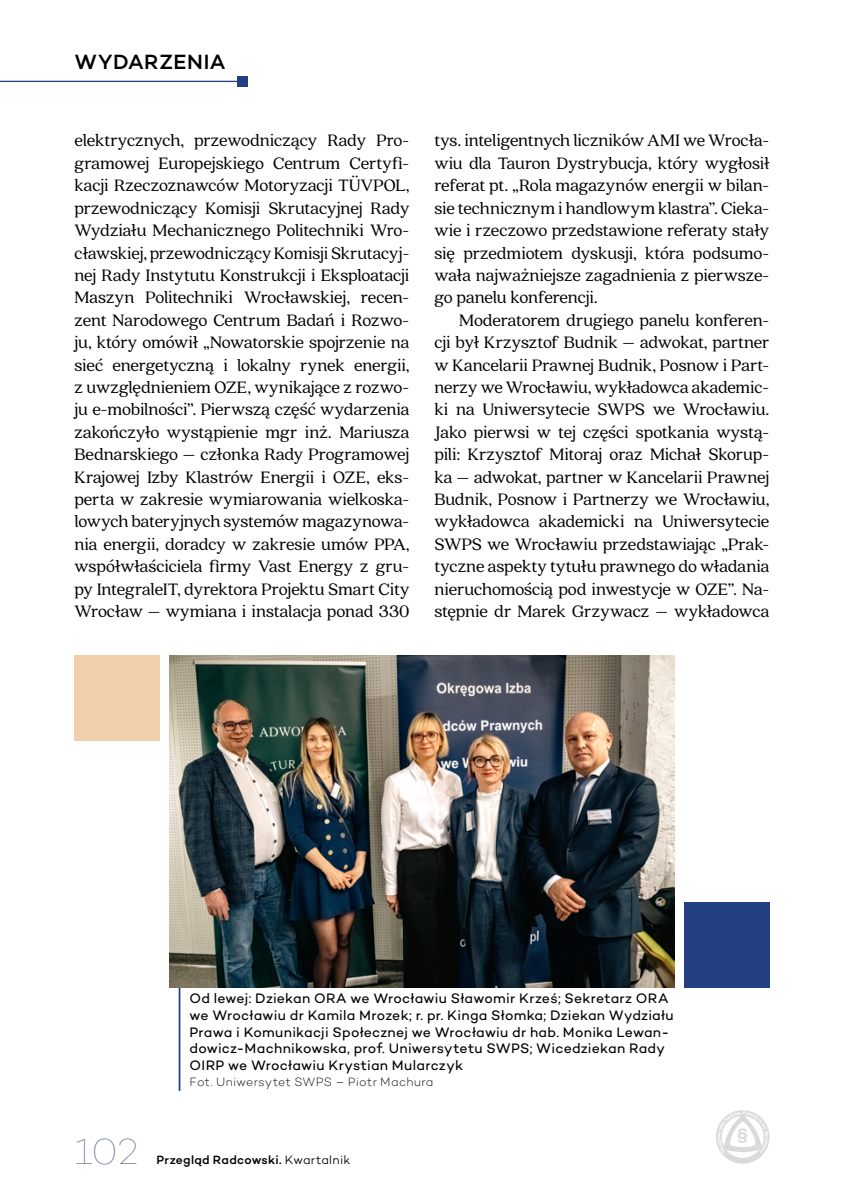
<style>
.page{position:relative;width:844px;height:1201px;background:#fff}
.page>*{position:absolute;margin:0;border:0;box-sizing:border-box;transform-origin:0 0}
.t1{font:100 36.75px "Campton";color:#6a779c}
.t2{font:500 21px "Campton";letter-spacing:.02em;color:#000}
.t3{font:18.38px/22.4px "Quincy CF";letter-spacing:-.01em;color:#000;text-align:justify}
.t4{font:14px/16.6px "Campton";letter-spacing:.02em;color:#000}
.t5{font:200 12.25px "Campton";letter-spacing:.025em;color:#000}
.t6{font:500 12.25px "Campton";letter-spacing:.02em;color:#000}
.s1{font-weight:300}
</style>
<div class="page">
<svg style="left:716px;top:1110px;width:53px;height:53px"></svg>
<hr style="left:0;top:81px;width:243px;height:1px;background:#224081">
<div style="left:238px;top:76px;width:10px;height:11px;background:#224081"></div>
<hr style="left:179px;top:987px;width:1px;height:103px;background:#224081">
<img style="left:169px;top:655px;width:505px;height:332px">
<div style="left:684px;top:902px;width:85px;height:85px;background:#224081"></div>
<div style="left:74px;top:655px;width:85px;height:85px;background:#f1cfad"></div>
<p class="t2" style="left:75px;top:49px;width:152px">WYDARZENIA</p>
<p class="t3" style="left:74px;top:130px;width:336px">elektrycznych, przewodniczący Rady Pro&shy;gramowej Europejskiego Centrum Certyfi&shy;kacji Rzeczoznawców Motoryzacji TÜVPOL, przewodniczący Komisji Skrutacyjnej Rady Wydziału Mechanicznego Politechniki Wro&shy;cławskiej, przewodniczący Komisji Skrutacyj&shy;nej Rady Instytutu Konstrukcji i Eksploatacji Maszyn Politechniki Wrocławskiej, recen&shy;zent Narodowego Centrum Badań i Rozwo&shy;ju, który omówił „Nowatorskie spojrzenie na sieć energetyczną i lokalny rynek energii, z uwzględnieniem OZE, wynikające z rozwo&shy;ju e-mobilności”. Pierwszą część wydarzenia zakończyło wystąpienie mgr inż. Mariusza Bednarskiego – członka Rady Programowej Krajowej Izby Klastrów Energii i OZE, eks&shy;perta w zakresie wymiarowania wielkoska&shy;lowych bateryjnych systemów magazynowa&shy;nia energii, doradcy w zakresie umów PPA, współwłaściciela firmy Vast Energy z gru&shy;py IntegraleIT, dyrektora Projektu Smart City Wrocław – wymiana i instalacja ponad 330</p>
<p class="t3" style="left:434px;top:130px;width:336px">tys. inteligentnych liczników AMI we Wrocła&shy;wiu dla Tauron Dystrybucja, który wygłosił referat pt. „Rola magazynów energii w bilan&shy;sie technicznym i handlowym klastra”. Cieka&shy;wie i rzeczowo przedstawione referaty stały się przedmiotem dyskusji, która podsumo&shy;wała najważniejsze zagadnienia z pierwsze&shy;go panelu konferencji.</p>
<p class="t3" style="left:434px;top:309px;width:336px;text-indent:25px">Moderatorem drugiego panelu konferen&shy;cji był Krzysztof Budnik – adwokat, partner w Kancelarii Prawnej Budnik, Posnow i Part&shy;nerzy we Wrocławiu, wykładowca akademic&shy;ki na Uniwersytecie SWPS we Wrocławiu.<br>Jako pierwsi w tej części spotkania wystą&shy;pili: Krzysztof Mitoraj oraz Michał Skorup&shy;ka – adwokat, partner w Kancelarii Prawnej Budnik, Posnow i Partnerzy we Wrocławiu, wykładowca akademicki na Uniwersytecie SWPS we Wrocławiu przedstawiając „Prak&shy;tyczne aspekty tytułu prawnego do władania nieruchomością pod inwestycje w OZE”. Na&shy;stępnie dr Marek Grzywacz – wykładowca</p>
<h1 class="t1" style="left:74px;top:1128px;width:65px">102</h1>
<p class="t4" style="left:189px;top:989px;width:485px">Od lewej: Dziekan ORA we Wrocławiu Sławomir Krześ; Sekretarz ORA we Wrocławiu dr Kamila Mrozek; r. pr. Kinga Słomka; Dziekan Wydziału Prawa i Komunikacji Społecznej we Wrocławiu dr hab. Monika Lewan&shy;dowicz-Machnikowska, prof. Uniwersytetu SWPS; Wicedziekan Rady OIRP we Wrocławiu Krystian Mularczyk</p>
<p class="t5" style="left:189px;top:1074px;width:245px">Fot. Uniwersytet SWPS – Piotr Machura</p>
<p class="t6" style="left:156px;top:1151px;width:195px">Przegląd Radcowski. <span class="s1">Kwartalnik</span></p>
</div>
